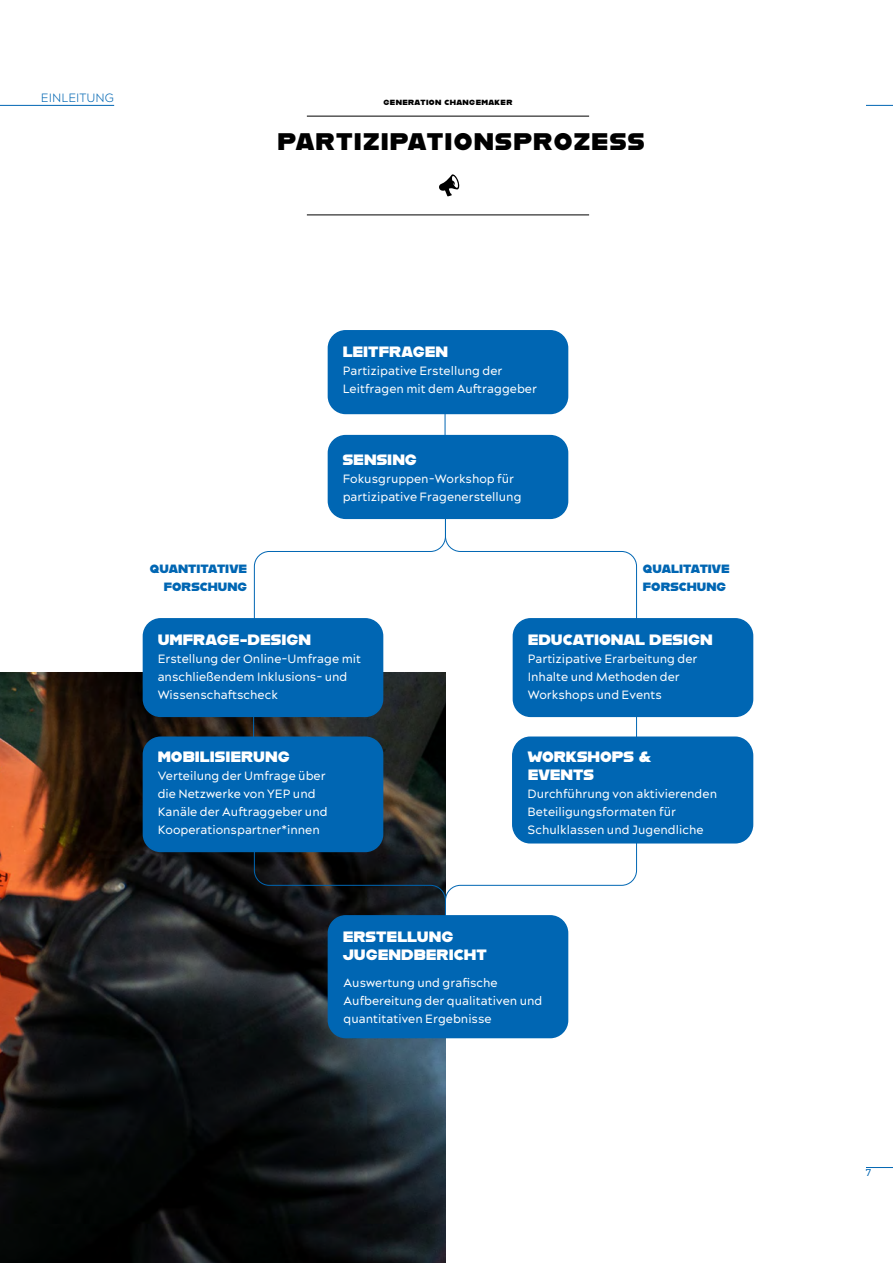
<style>
.page{position:relative;width:893px;height:1263px;background:#fff}
.page>*{position:absolute;margin:0;border:0;box-sizing:border-box;transform-origin:0 0}
.t1{font:24px "Alfarn";letter-spacing:.05em;color:#000}
.t2{font:15px/18px "Alfarn";color:#fff}
.t3{font:12px/18px "Acherus Grotesque";color:#fff}
.t4{font:12px/18px "Alfarn";color:#0066b3;text-align:right}
.t5{font:300 12px "Acherus Grotesque";color:#0066b3}
.t6{font:10.5px "Basic Sans";color:#0066b3}
.t7{font:7.5px "Alfarn";letter-spacing:.05em;color:#000}
</style>
<div class="page">
<hr style="left:0;top:105px;width:114px;height:1px;background:#0066b3">
<svg style="left:866px;top:105px;width:27px;height:1px"></svg>
<svg style="left:866px;top:1167px;width:27px;height:1px"></svg>
<img style="left:0;top:672px;width:446px;height:591px">
<div style="left:328px;top:331px;width:240px;height:82px;background:#0066b3;border-radius:17px"></div>
<div style="left:328px;top:330px;width:240px;height:84px;border:2px solid #0066b3;border-radius:17px"></div>
<div style="left:143px;top:619px;width:240px;height:97px;background:#0066b3;border-radius:17px"></div>
<div style="left:143px;top:618px;width:240px;height:99px;border:2px solid #0066b3;border-radius:17px"></div>
<div style="left:513px;top:619px;width:240px;height:97px;background:#0066b3;border-radius:17px"></div>
<div style="left:513px;top:618px;width:240px;height:99px;border:2px solid #0066b3;border-radius:17px"></div>
<div style="left:328px;top:436px;width:240px;height:82px;background:#0066b3;border-radius:17px"></div>
<div style="left:328px;top:435px;width:240px;height:84px;border:2px solid #0066b3;border-radius:17px"></div>
<div style="left:328px;top:916px;width:240px;height:121px;background:#0066b3;border-radius:17px"></div>
<div style="left:328px;top:915px;width:240px;height:123px;border:2px solid #0066b3;border-radius:17px"></div>
<div style="left:143px;top:737px;width:240px;height:114px;background:#0066b3;border-radius:17px"></div>
<div style="left:143px;top:736px;width:240px;height:116px;border:2px solid #0066b3;border-radius:17px"></div>
<div style="left:513px;top:737px;width:240px;height:106px;background:#0066b3;border-radius:18px"></div>
<div style="left:512px;top:736px;width:241px;height:107px;border:2px solid #0066b3;border-radius:18px"></div>
<hr style="left:445px;top:411px;width:1px;height:36px;background:#0066b3">
<hr style="left:253px;top:709px;width:1px;height:36px;background:#0066b3">
<hr style="left:636px;top:709px;width:1px;height:36px;background:#0066b3">
<svg style="left:254px;top:518px;width:383px;height:114px"></svg>
<svg style="left:254px;top:840px;width:383px;height:78px"></svg>
<hr style="left:307px;top:116px;width:282px;height:1px;background:#000">
<hr style="left:307px;top:215px;width:282px;height:1px;background:#000">
<svg style="left:439px;top:174px;width:21px;height:23px"></svg>
<p class="t5" style="left:41px;top:90px;width:75px">EINLEITUNG</p>
<p class="t7" style="left:384px;top:98px;width:130px">GENERATION CHANGEMAKER</p>
<h1 class="t1" style="left:278px;top:127px;width:369px">PARTIZIPATIONSPROZESS</h1>
<p class="t2" style="left:343px;top:342px;width:107px">LEITFRAGEN</p>
<p class="t3" style="left:343px;top:361px;width:196px">Partizipative Erstellung der<br>Leitfragen mit dem Auftraggeber</p>
<p class="t2" style="left:343px;top:450px;width:76px">SENSING</p>
<p class="t3" style="left:343px;top:469px;width:180px">Fokusgruppen-Workshop für partizipative Fragenerstellung</p>
<p class="t4" style="left:150px;top:559px;width:99px">QUANTITATIVE<br>FORSCHUNG</p>
<p class="t4" style="left:643px;top:559px;width:88px;text-align:left">QUALITATIVE<br>FORSCHUNG</p>
<p class="t2" style="left:158px;top:630px;width:155px">UMFRAGE-DESIGN</p>
<p class="t2" style="left:528px;top:630px;width:187px">EDUCATIONAL DESIGN</p>
<p class="t3" style="left:158px;top:649px;width:205px">Erstellung der Online-Umfrage mit anschließendem Inklusions- und<br>Wissenschaftscheck</p>
<p class="t3" style="left:528px;top:649px;width:171px">Partizipative Erarbeitung der<br>Inhalte und Methoden der<br>Workshops und Events</p>
<p class="t2" style="left:158px;top:747px;width:134px">MOBILISIERUNG</p>
<p class="t2" style="left:528px;top:747px;width:125px">WORKSHOPS &amp;<br>EVENTS</p>
<p class="t3" style="left:158px;top:766px;width:171px">Verteilung der Umfrage über die Netzwerke von YEP und<br>Kanäle der Auftraggeber und<br>Kooperationspartner*innen</p>
<p class="t3" style="left:528px;top:784px;width:191px">Durchführung von aktivierenden<br>Beteiligungsformaten für<br>Schulklassen und Jugendliche</p>
<p class="t2" style="left:343px;top:927px;width:146px">ERSTELLUNG<br>JUGENDBERICHT</p>
<p class="t3" style="left:344px;top:973px;width:200px">Auswertung und grafische<br>Aufbereitung der qualitativen und quantitativen Ergebnisse</p>
<p class="t6" style="left:866px;top:1166px;width:7px">7</p>
</div>
